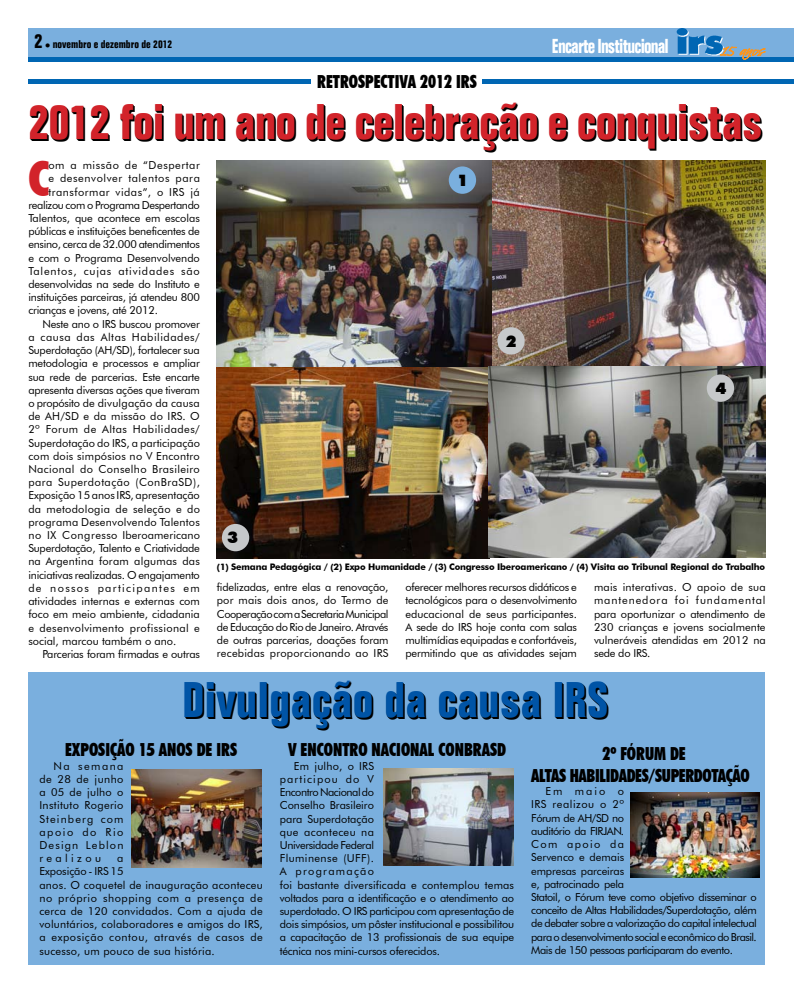
<style>
.page{position:relative;width:794px;height:993px;background:#fff}
.page>*{position:absolute;margin:0;border:0;box-sizing:border-box;transform-origin:0 0}
.t1{font:700 condensed 49px "Folio BT";letter-spacing:-.02em;color:#000}
.t2{font:700 condensed 49px "Folio BT";color:#000}
.t3{font:900 condensed 48px "Futura BT";color:#d2232a}
.t4{font:700 condensed 20px "Folio BT";color:#000}
.t5{font:700 condensed 19.8px "Folio BT";letter-spacing:-.05em;color:#fff;scale:.9 1}
.t6{font:900 condensed 18px "Futura BT";color:#000;scale:.9 1}
.t7{font:900 condensed 18px/21.6px "Futura BT";letter-spacing:-.02em;color:#000;text-align:center;scale:.9 1}
.t8{font:900 16px "Futura BT";color:#000}
.t9{font:11px/13.2px "Futura BT";letter-spacing:-.005em;color:#000;text-align:justify}
.t10{font:11px/13.2px "Futura BT";letter-spacing:.02em;color:#000}
.t11{font:11px/13.2px "Futura BT";letter-spacing:-.04em;color:#000}
.t12{font:11px "Futura BT";letter-spacing:.05em;color:#000}
.t13{font:11px "Futura BT";letter-spacing:.03em;color:#000}
.t14{font:11px "Futura BT";letter-spacing:.04em;color:#000}
.t15{font:11px "Futura BT";letter-spacing:-.03em;color:#000}
.t16{font:11px "Futura BT";letter-spacing:-.035em;color:#000}
.t17{font:11px "Futura BT";letter-spacing:.075em;color:#000}
.t18{font:11px "Futura BT";letter-spacing:.025em;color:#000}
.t19{font:700 condensed 11px "Folio BT";color:#000}
.t20{font:11px "Futura BT";letter-spacing:.045em;color:#000}
.t21{font:11px "Futura BT";letter-spacing:.12em;color:#000}
.t22{font:700 9px "Futura BT";letter-spacing:-.02em;color:#000}
</style>
<div class="page">
<div style="left:29px;top:672px;width:736px;height:292px;background:#7aafde"></div>
<img style="left:492px;top:161px;width:273px;height:206px">
<hr style="left:29px;top:79px;width:765px;height:4px;background:#0066b3">
<div style="left:29px;top:28px;width:765px;height:29px;background:#7aafde"></div>
<hr style="left:29px;top:57px;width:765px;height:4px;background:#0066b3">
<div style="left:311px;top:75px;width:171px;height:15px;background:#fff"></div>
<img style="left:217px;top:161px;width:275px;height:206px">
<img style="left:217px;top:367px;width:273px;height:191px">
<img style="left:131px;top:769px;width:131px;height:98px">
<img style="left:384px;top:768px;width:129px;height:97px">
<img style="left:631px;top:792px;width:128px;height:85px">
<img style="left:488px;top:367px;width:277px;height:190px">
<div style="left:449px;top:166px;width:27px;height:28px;background:#7aafde;border-radius:50%"></div>
<div style="left:497px;top:327px;width:28px;height:27px;background:#c6c8ca;border-radius:50%"></div>
<div style="left:222px;top:523px;width:27px;height:28px;background:#c6c8ca;border-radius:50%"></div>
<div style="left:707px;top:374px;width:27px;height:27px;background:#c6c8ca;border-radius:50%"></div>
<img style="left:676px;top:28px;width:47px;height:27px">
<svg style="left:720px;top:46px;width:45px;height:14px"></svg>
<h3 class="t4" style="left:34px;top:29px;width:10px">2</h3>
<p class="t19" style="left:45px;top:38px;width:129px">● novembro e dezembro de 2012</p>
<h3 class="t6" style="left:317px;top:71px;width:163px">RETROSPECTIVA 2012 IRS</h3>
<h3 class="t5" style="left:552px;top:34px;width:131px">Encarte Institucional</h3>
<h1 class="t1" style="left:30px;top:93px;width:736px">2012 foi um ano de celebração e conquistas</h1>
<h2 class="t3" style="left:28px;top:149px;width:23px">C</h2>
<p class="t12" style="left:48px;top:158px;width:153px">om a missão de “Despertar</p>
<p class="t12" style="left:48px;top:172px;width:153px">e desenvolver talentos para</p>
<p class="t20" style="left:48px;top:185px;width:153px">transformar vidas”, o IRS já</p>
<p class="t16" style="left:28px;top:198px;width:173px">realizou com o Programa Despertando</p>
<p class="t9" style="left:28px;top:211px;width:173px">Talentos, que acontece em escolas</p>
<p class="t9" style="left:28px;top:224px;width:173px">públicas e instituições beneficentes de</p>
<p class="t15" style="left:28px;top:238px;width:173px">ensino, cerca de 32.000 atendimentos</p>
<p class="t9" style="left:28px;top:251px;width:173px">e com o Programa Desenvolvendo</p>
<p class="t17" style="left:28px;top:264px;width:173px">Talentos, cujas atividades são</p>
<p class="t9" style="left:28px;top:277px;width:173px">desenvolvidas na sede do Instituto e</p>
<p class="t9" style="left:28px;top:290px;width:173px">instituições parceiras, já atendeu 800</p>
<p class="t9" style="left:28px;top:304px;width:131px">crianças e jovens, até 2012.</p>
<p class="t9" style="left:43px;top:317px;width:159px">Neste ano o IRS buscou promover</p>
<p class="t12" style="left:28px;top:330px;width:173px">a causa das Altas Habilidades/</p>
<p class="t9" style="left:28px;top:343px;width:173px">Superdotação (AH/SD), fortalecer sua</p>
<p class="t9" style="left:28px;top:356px;width:173px">metodologia e processos e ampliar</p>
<p class="t9" style="left:28px;top:370px;width:173px">sua rede de parcerias. Este encarte</p>
<p class="t9" style="left:28px;top:383px;width:173px">apresenta diversas ações que tiveram</p>
<p class="t10" style="left:28px;top:396px;width:173px">o propósito de divulgação da causa</p>
<p class="t10" style="left:28px;top:409px;width:173px">de AH/SD e da missão do IRS. O</p>
<p class="t14" style="left:28px;top:422px;width:173px">2º Forum de Altas Habilidades/</p>
<p class="t9" style="left:28px;top:436px;width:173px">Superdotação do IRS, a participação</p>
<p class="t10" style="left:28px;top:449px;width:173px">com dois simpósios no V Encontro</p>
<p class="t13" style="left:28px;top:462px;width:173px">Nacional do Conselho Brasileiro</p>
<p class="t14" style="left:28px;top:475px;width:173px">para Superdotação (ConBraSD),</p>
<p class="t9" style="left:28px;top:488px;width:173px">Exposição 15 anos IRS, apresentação</p>
<p class="t18" style="left:28px;top:502px;width:173px">da metodologia de seleção e do</p>
<p class="t10" style="left:28px;top:515px;width:173px">programa Desenvolvendo Talentos</p>
<p class="t9" style="left:28px;top:528px;width:173px">no IX Congresso Iberoamericano</p>
<p class="t9" style="left:28px;top:541px;width:173px">Superdotação, Talento e Criatividade</p>
<p class="t10" style="left:28px;top:554px;width:173px">na Argentina foram algumas das</p>
<p class="t9" style="left:28px;top:568px;width:173px">iniciativas realizadas. O engajamento</p>
<p class="t21" style="left:28px;top:581px;width:173px">de nossos participantes em</p>
<p class="t9" style="left:28px;top:594px;width:173px">atividades internas e externas com</p>
<p class="t9" style="left:28px;top:607px;width:173px">foco em meio ambiente, cidadania</p>
<p class="t13" style="left:28px;top:620px;width:173px">e desenvolvimento profissional e</p>
<p class="t9" style="left:28px;top:634px;width:150px">social, marcou também o ano.</p>
<p class="t9" style="left:43px;top:647px;width:159px">Parcerias foram firmadas e outras</p>
<h3 class="t8" style="left:227px;top:528px;width:12px">3</h3>
<h3 class="t8" style="left:457px;top:170px;width:12px">1</h3>
<h3 class="t8" style="left:506px;top:331px;width:12px">2</h3>
<h3 class="t8" style="left:715px;top:378px;width:12px">4</h3>
<p class="t22" style="left:217px;top:561px;width:550px">(1) Semana Pedagógica / (2) Expo Humanidade / (3) Congresso Iberoamericano / (4) Visita ao Tribunal Regional do Trabalho</p>
<p class="t9" style="left:217px;top:580px;width:173px">fidelizadas, entre elas a renovação, por mais dois anos, do Termo de Cooperação com a Secretaria Municipal de Educação do Rio de Janeiro. Através de outras parcerias, doações foram recebidas proporcionando ao IRS</p>
<p class="t9" style="left:405px;top:580px;width:173px">oferecer melhores recursos didáticos e tecnológicos para o desenvolvimento educacional de seus participantes.<br>A sede do IRS hoje conta com salas multimídias equipadas e confortáveis, permitindo que as atividades sejam</p>
<p class="t9" style="left:594px;top:580px;width:173px">mais interativas. O apoio de sua mantenedora foi fundamental para oportunizar o atendimento de 230 crianças e jovens socialmente vulneráveis atendidas em 2012 na sede do IRS.</p>
<h1 class="t2" style="left:184px;top:671px;width:427px">Divulgação da causa IRS</h1>
<h3 class="t6" style="left:65px;top:738px;width:177px">EXPOSIÇÃO 15 ANOS DE IRS</h3>
<p class="t9" style="left:39px;top:758px;width:86px;text-indent:14px">Na semana de 28 de junho a 05 de julho o Instituto Rogerio Steinberg com apoio do Rio Design Leblon realizou</p>
<h3 class="t6" style="left:288px;top:738px;width:226px">V ENCONTRO NACIONAL CONBRASD</h3>
<p class="t9" style="left:280px;top:758px;width:236px;text-align:left;text-indent:14px">Em julho, o IRS<br>participou do V<br>Encontro Nacional do<br>Conselho Brasileiro<br>para Superdotação<br>que aconteceu na<br>Universidade Federal<br>Fluminense (UFF).<br>A programação<br>foi bastante diversificada e contemplou temas voltados para a identificação e o atendimento ao superdotado. O IRS participou com apresentação de dois simpósios, um pôster institucional e possibilitou a capacitação de 13 profissionais de sua equipe técnica nos mini-cursos oferecidos.</p>
<h3 class="t7" style="left:531px;top:742px;width:244px">2º FÓRUM DE<br>ALTAS HABILIDADES/SUPERDOTAÇÃO</h3>
<p class="t11" style="left:531px;top:784px;width:227px;text-indent:14px">Em maio o<br>IRS realizou o 2º<br>Fórum de AH/SD no<br>auditório da FIRJAN.<br>Com apoio da<br>Servenco e demais<br>empresas parceiras<br>e, patrocinado pela<br>Statoil, o Fórum teve como objetivo disseminar o conceito de Altas Habilidades/Superdotação, além de debater sobre a valorização do capital intelectual para o desenvolvimento social e econômico do Brasil.<br>Mais de 150 pessoas participaram do evento.</p>
<p class="t10" style="left:39px;top:851px;width:225px;text-indent:78px">a<br>Exposição - IRS 15<br>anos. O coquetel de inauguração aconteceu no próprio shopping com a presença de cerca de 120 convidados. Com a ajuda de voluntários, colaboradores e amigos do IRS, a exposição contou, através de casos de sucesso, um pouco de sua história.</p>
</div>
